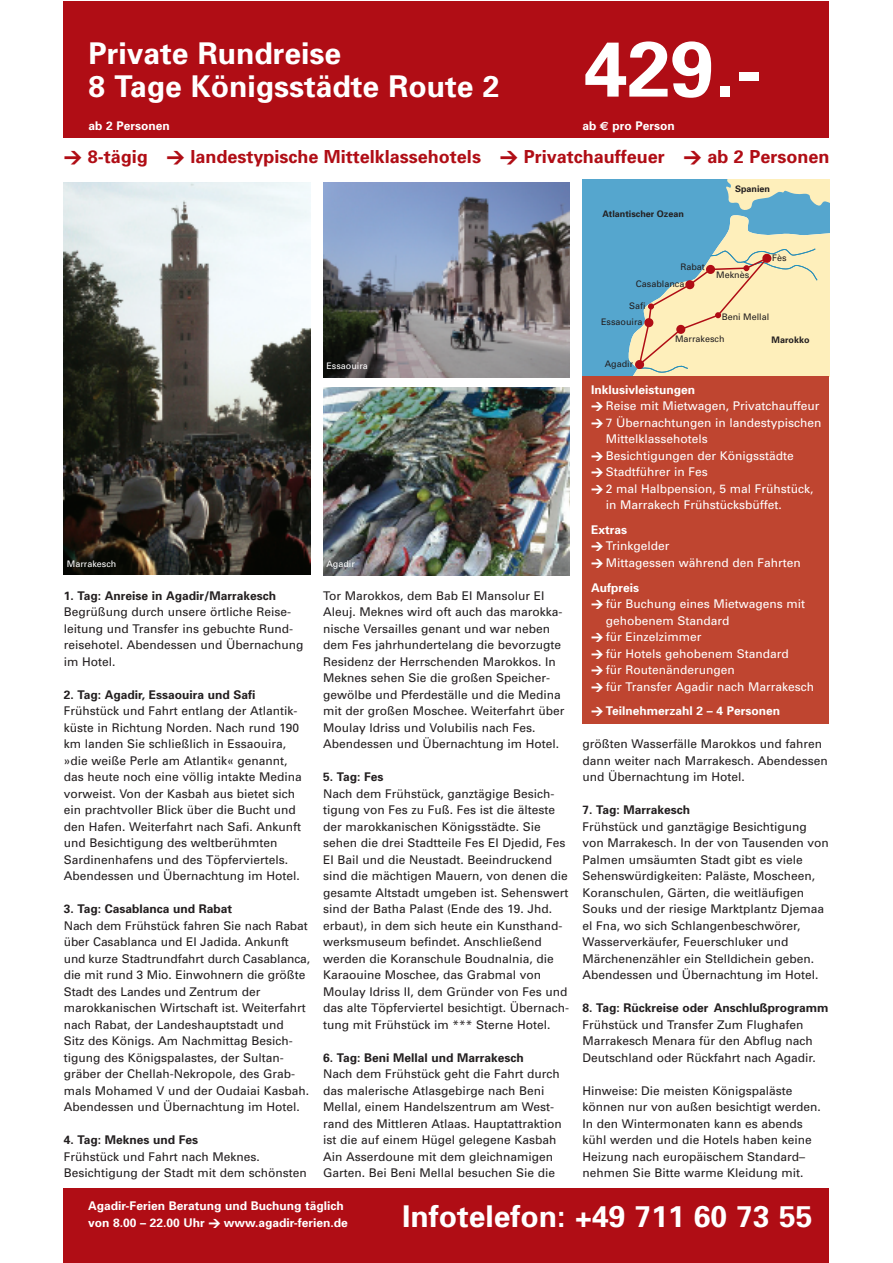
<style>
.page{position:relative;width:893px;height:1263px;background:#fff}
.page>*{position:absolute;margin:0;border:0;box-sizing:border-box;transform-origin:0 0}
.t1{font:700 78px "Univers";color:#fff}
.t2{font:700 30px/33px "Univers";color:#fff}
.t3{font:700 18px "Univers";color:#b00d15}
.t4{font:12px/16.5px "Univers";color:#231f20}
.t5{font:12px/16.5px "Univers";color:#fff}
.t6{font:700 12px "Univers";color:#231f20}
.t7{font:700 12px/16.5px "Univers";color:#fff}
.t8{font:9px/16.6px "Univers";color:#231f20}
.t9{font:700 9px "Univers";color:#231f20}
.t10{font:9px "Univers";color:#fff}
.s1{font-family:"Euro Sans"}
.s2{font-family:"DIN";font-weight:900}
.s3{font-weight:700}
</style>
<div class="page">
<div style="left:64px;top:1189px;width:765px;height:74px;background:#b00d15"></div>
<div style="left:583px;top:179px;width:33px;height:197px;background:#55a6ce"></div>
<svg style="left:616px;top:179px;width:213px;height:197px;background:#b9ccbe"></svg>
<div style="left:583px;top:376px;width:246px;height:348px;background:#bf4530"></div>
<img style="left:64px;top:182px;width:246px;height:393px">
<div style="left:64px;top:1px;width:765px;height:137px;background:#b00d15"></div>
<img style="left:323px;top:182px;width:247px;height:195px">
<img style="left:323px;top:387px;width:247px;height:188px">
<h2 class="t2" style="left:89px;top:39px;width:412px">Private Rundreise<br>8 Tage Königsstädte Route 2</h2>
<h1 class="t1" style="left:584px;top:40px;width:179px">429.-</h1>
<p class="t7" style="left:89px;top:118px;width:83px">ab 2 Personen</p>
<p class="t7" style="left:583px;top:118px;width:94px">ab <span class="s1">€</span> pro Person</p>
<h3 class="t3" style="left:64px;top:150px;width:767px"><span class="s2">&gt;</span> 8-tägig <span class="s2">&gt;</span> landestypische Mittelklassehotels <span class="s2">&gt;</span> Privatchauffeuer <span class="s2">&gt;</span> ab 2 Personen</h3>
<p class="t9" style="left:602px;top:210px;width:83px">Atlantischer Ozean</p>
<p class="t9" style="left:735px;top:186px;width:37px">Spanien</p>
<p class="t8" style="left:772px;top:251px;width:16px">Fès</p>
<p class="t8" style="left:636px;top:260px;width:71px;text-indent:45px">Rabat<br>Casablanca</p>
<p class="t8" style="left:716px;top:267px;width:35px">Meknès</p>
<p class="t10" style="left:326px;top:362px;width:43px">Essaouira</p>
<p class="t10" style="left:67px;top:560px;width:51px">Marrakesch</p>
<p class="t6" style="left:64px;top:591px;width:214px">1. Tag: Anreise in Agadir/Marrakesch</p>
<p class="t4" style="left:64px;top:605px;width:241px">Begrüßung durch unsere örtliche Reise&shy;leitung und Transfer ins gebuchte Rund&shy;reisehotel. Abendessen und Übernachung im Hotel.</p>
<p class="t6" style="left:64px;top:690px;width:193px">2. Tag: Agadir, Essaouira und Safi</p>
<p class="t4" style="left:64px;top:704px;width:240px">Frühstück und Fahrt entlang der Atlantik&shy;küste in Richtung Norden. Nach rund 190 km landen Sie schließlich in Essaouira, »die weiße Perle am Atlantik« genannt, das heute noch eine völlig intakte Medina vorweist. Von der Kasbah aus bietet sich ein prachtvoller Blick über die Bucht und den Hafen. Weiterfahrt nach Safi. Ankunft und Besichtigung des weltberühmten Sardinenhafens und des Töpferviertels.<br>Abendessen und Übernachtung im Hotel.</p>
<p class="t6" style="left:64px;top:905px;width:170px">3. Tag: Casablanca und Rabat</p>
<p class="t4" style="left:64px;top:918px;width:248px">Nach dem Frühstück fahren Sie nach Rabat über Casablanca und EI Jadida. Ankunft und kurze Stadtrundfahrt durch Casablanca, die mit rund 3 Mio. Einwohnern die größte Stadt des Landes und Zentrum der marokkanischen Wirtschaft ist. Weiterfahrt nach Rabat, der Landeshauptstadt und<br>Sitz des Königs. Am Nachmittag Besich&shy;tigung des Königspalastes, der Sultan&shy;gräber der Chellah-Nekropole, des Grab&shy;mals Mohamed V und der Oudaiai Kasbah.<br>Abendessen und Übernachtung im Hotel.</p>
<p class="t6" style="left:64px;top:1136px;width:136px">4. Tag: Meknes und Fes</p>
<p class="t4" style="left:64px;top:1149px;width:244px">Frühstück und Fahrt nach Meknes.<br>Besichtigung der Stadt mit dem schönsten</p>
<p class="t10" style="left:326px;top:560px;width:30px">Agadir</p>
<p class="t4" style="left:323px;top:588px;width:243px">Tor Marokkos, dem Bab EI Mansolur EI Aleuj. Meknes wird oft auch das marokka&shy;nische Versailles genant und war neben dem Fes jahrhundertelang die bevorzugte Residenz der Herrschenden Marokkos. In Meknes sehen Sie die großen Speicher&shy;gewölbe und Pferdeställe und die Medina mit der großen Moschee. Weiterfahrt über Moulay Idriss und Volubilis nach Fes.<br>Abendessen und Übernachtung im Hotel.</p>
<p class="t6" style="left:323px;top:773px;width:62px">5. Tag: Fes</p>
<p class="t4" style="left:323px;top:786px;width:248px">Nach dem Frühstück, ganztägige Besich&shy;tigung von Fes zu Fuß. Fes ist die älteste der marokkanischen Königsstädte. Sie sehen die drei Stadtteile Fes EI Djedid, Fes EI Bail und die Neustadt. Beeindruckend sind die mächtigen Mauern, von denen die gesamte Altstadt umgeben ist. Sehenswert sind der Batha Palast (Ende des 19. Jhd. erbaut), in dem sich heute ein Kunsthand&shy;werksmuseum befindet. Anschließend werden die Koranschule Boudnalnia, die Karaouine Moschee, das Grabmal von Moulay Idriss II, dem Gründer von Fes und das alte Töpferviertel besichtigt. Übernach&shy;tung mit Frühstück im *** Sterne Hotel.</p>
<p class="t6" style="left:323px;top:1053px;width:202px">6. Tag: Beni Mellal und Marrakesch</p>
<p class="t4" style="left:323px;top:1067px;width:240px">Nach dem Frühstück geht die Fahrt durch das malerische Atlasgebirge nach Beni Mellal, einem Handelszentrum am West&shy;rand des Mittleren Atlaas. Hauptattraktion ist die auf einem Hügel gelegene Kasbah Ain Asserdoune mit dem gleichnamigen Garten. Bei Beni Mellal besuchen Sie die</p>
<p class="t8" style="left:629px;top:298px;width:18px">Safi</p>
<p class="t8" style="left:601px;top:314px;width:43px">Essaouira</p>
<p class="t8" style="left:605px;top:356px;width:30px">Agadir</p>
<p class="t8" style="left:722px;top:309px;width:49px">Beni Mellal</p>
<p class="t8" style="left:675px;top:331px;width:51px">Marrakesch</p>
<p class="t9" style="left:771px;top:336px;width:40px">Marokko</p>
<p class="t7" style="left:591px;top:382px;width:106px">Inklusivleistungen</p>
<p class="t5" style="left:591px;top:399px;width:230px"><span class="s2">&gt;</span> Reise mit Mietwagen, Privatchauffeur</p>
<p class="t5" style="left:591px;top:415px;width:232px"><span class="s2">&gt;</span> 7 Übernachtungen in landestypischen</p>
<p class="t5" style="left:606px;top:432px;width:103px">Mittelklassehotels</p>
<p class="t5" style="left:591px;top:448px;width:204px"><span class="s2">&gt;</span> Besichtigungen der Königsstädte</p>
<p class="t5" style="left:591px;top:465px;width:118px"><span class="s2">&gt;</span> Stadtführer in Fes</p>
<p class="t5" style="left:591px;top:481px;width:224px"><span class="s2">&gt;</span> 2 mal Halbpension, 5 mal Frühstück,</p>
<p class="t5" style="left:606px;top:498px;width:177px">in Marrakech Frühstücksbüffet.</p>
<p class="t5" style="left:591px;top:522px;width:211px"><span class="s3">Extras<br></span><span class="s2">&gt;</span> Trinkgelder<br><span class="s2">&gt;</span> Mittagessen während den Fahrten</p>
<p class="t7" style="left:591px;top:580px;width:49px">Aufpreis</p>
<p class="t5" style="left:591px;top:597px;width:216px"><span class="s2">&gt;</span> für Buchung eines Mietwagens mit</p>
<p class="t5" style="left:606px;top:613px;width:125px">gehobenem Standard</p>
<p class="t5" style="left:591px;top:630px;width:112px"><span class="s2">&gt;</span> für Einzelzimmer</p>
<p class="t5" style="left:591px;top:646px;width:199px"><span class="s2">&gt;</span> für Hotels gehobenem Standard</p>
<p class="t5" style="left:591px;top:663px;width:145px"><span class="s2">&gt;</span> für Routenänderungen</p>
<p class="t5" style="left:591px;top:679px;width:225px"><span class="s2">&gt;</span> für Transfer Agadir nach Marrakesch</p>
<p class="t7" style="left:591px;top:704px;width:191px"><span class="s2">&gt;</span> Teilnehmerzahl 2 – 4 Personen</p>
<p class="t4" style="left:583px;top:737px;width:247px">größten Wasserfälle Marokkos und fahren dann weiter nach Marrakesch. Abendessen und Übernachtung im Hotel.</p>
<p class="t6" style="left:583px;top:806px;width:109px">7. Tag: Marrakesch</p>
<p class="t4" style="left:583px;top:819px;width:248px">Frühstück und ganztägige Besichtigung von Marrakesch. In der von Tausenden von Palmen umsäumten Stadt gibt es viele Sehenswürdigkeiten: Paläste, Moscheen, Koranschulen, Gärten, die weitläufigen Souks und der riesige Marktplantz Djemaa el Fna, wo sich Schlangenbeschwörer, Wasserverkäufer, Feuerschluker und Märchenenzähler ein Stelldichein geben.<br>Abendessen und Übernachtung im Hotel.</p>
<p class="t6" style="left:583px;top:1004px;width:247px">8. Tag: Rückreise oder Anschlußprogramm</p>
<p class="t4" style="left:583px;top:1017px;width:235px">Frühstück und Transfer Zum Flughafen<br>Marrakesch Menara für den Abflug nach<br>Deutschland oder Rückfahrt nach Agadir.</p>
<p class="t4" style="left:583px;top:1083px;width:240px">Hinweise: Die meisten Königspaläste können nur von außen besichtigt werden.<br>In den Wintermonaten kann es abends kühl werden und die Hotels haben keine Heizung nach europäischem Standard– nehmen Sie Bitte warme Kleidung mit.</p>
<p class="t7" style="left:88px;top:1199px;width:261px">Agadir-Ferien Beratung und Buchung täglich von 8.00 – 22.00 Uhr <span class="s2">&gt;</span> www.agadir-ferien.de</p>
<h2 class="t2" style="left:402px;top:1202px;width:412px">Infotelefon: +49 711 60 73 55</h2>
</div>
